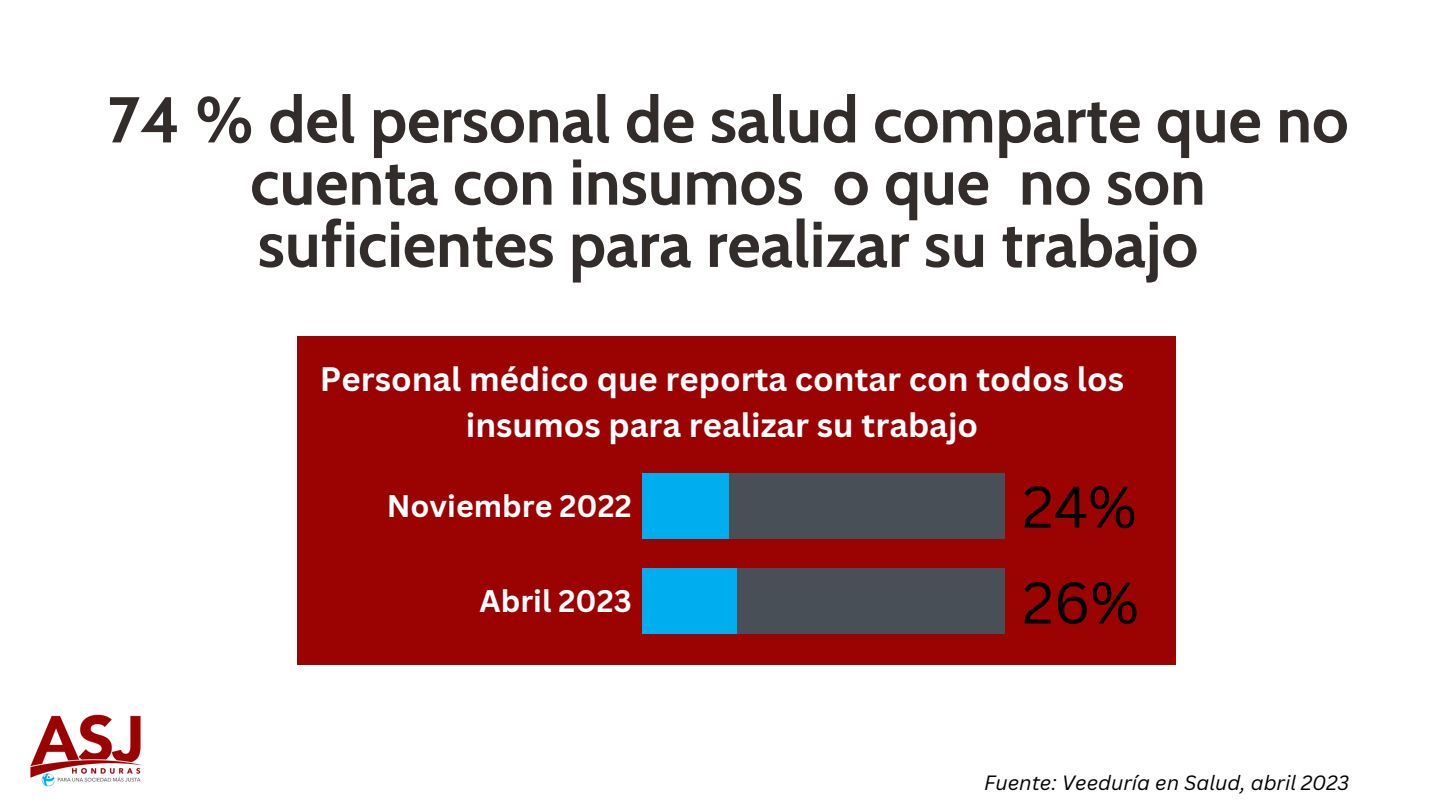
<style>
.page{position:relative;width:1440px;height:810px;background:#fff}
.page>*{position:absolute;margin:0;border:0;box-sizing:border-box;transform-origin:0 0}
.t1{font:700 64.6px/62.2px "Cabin";color:#322c2b;text-align:center}
.t2{font:57.3px "Canva Sans";color:#000}
.t3{font:700 33px/45.8px "Canva Sans";color:#fff;text-align:center}
.t4{font:700 30.4px "Canva Sans";color:#fff}
.t5{font:italic 20.1px "Canva Sans";color:#000}
</style>
<div class="page">
<div style="left:297px;top:336px;width:879px;height:329px;background:#9b0202"></div>
<div style="left:642px;top:569px;width:362px;height:65px;background:#494f56"></div>
<div style="left:642px;top:569px;width:94px;height:65px;background:#00adee"></div>
<div style="left:642px;top:473px;width:362px;height:65px;background:#494f56"></div>
<div style="left:642px;top:473px;width:87px;height:65px;background:#00adee"></div>
<img style="left:30px;top:714px;width:112px;height:73px">
<p class="t1" style="left:107px;top:88px;width:1243px">74 % del personal de salud comparte que no cuenta con insumos o que no son suficientes para realizar su trabajo</p>
<p class="t3" style="left:320px;top:355px;width:806px">Personal médico que reporta contar con todos los insumos para realizar su trabajo</p>
<p class="t4" style="left:387px;top:484px;width:246px">Noviembre 2022</p>
<p class="t4" style="left:480px;top:580px;width:154px">Abril 2023</p>
<p class="t2" style="left:1022px;top:466px;width:116px">24%</p>
<p class="t2" style="left:1022px;top:562px;width:118px">26%</p>
<p class="t5" style="left:984px;top:769px;width:367px">Fuente: Veeduría en Salud, abril 2023</p>
</div>
